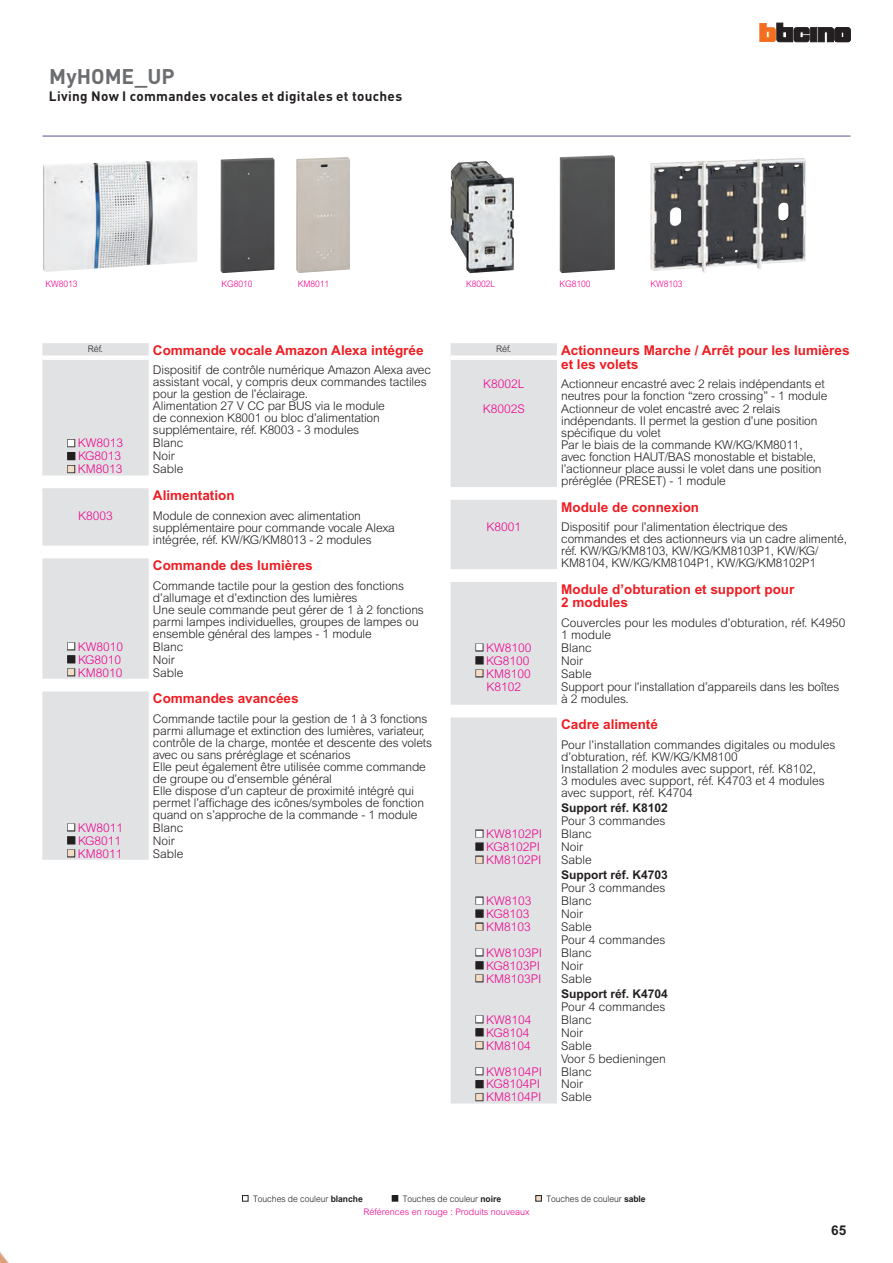
<style>
.page{position:relative;width:893px;height:1263px;background:#fff}
.page>*{position:absolute;margin:0;border:0;box-sizing:border-box;transform-origin:0 0}
.t1{font:700 21px "DIN Pro";letter-spacing:-.005em;color:#6c6d70}
.t2{font:700 13.5px/13.5px "Arial MT Std";color:#ee1d23}
.t3{font:700 13.5px "DIN Pro";letter-spacing:.02em;color:#231f20}
.t4{font:700 13.5px "Arial MT Std";color:#231f20}
.t5{font:300 12px/12px "Arial MT Std";letter-spacing:-.01em;color:#231f20}
.t6{font:300 12px "Arial MT Std";color:#ed028c}
.t7{font:700 12px "Arial MT Std";color:#231f20}
.t8{font:300 9px "Arial MT Std";letter-spacing:-.005em;color:#231f20;scale:.95 1}
.t9{font:300 9px "Arial MT Std";letter-spacing:-.005em;color:#ed028c;scale:.95 1}
.t10{font:300 9px "Arial MT Std";letter-spacing:-.005em;color:#ed028c}
.t11{font:300 9px "Arial MT Std";letter-spacing:-.005em;color:#231f20}
.s1{font-weight:700}
</style>
<div class="page">
<div style="left:786px;top:28px;width:7px;height:14px;background:#231f20;border:1px solid #231f20"></div>
<div style="left:811px;top:28px;width:6px;height:14px;background:#231f20;border:1px solid #231f20"></div>
<svg style="left:818px;top:27px;width:32px;height:15px"></svg>
<svg style="left:760px;top:23px;width:25px;height:19px"></svg>
<svg style="left:794px;top:27px;width:15px;height:15px"></svg>
<hr style="left:43px;top:135px;width:807px;height:2px;background:#9589b4">
<img style="left:0;top:1252px;width:9px;height:11px">
<div style="left:42px;top:488px;width:107px;height:58px;background:#e1e2e4"></div>
<div style="left:451px;top:343px;width:106px;height:144px;background:#e1e2e4"></div>
<div style="left:451px;top:355px;width:106px;height:5px;background:#fff"></div>
<div style="left:451px;top:500px;width:106px;height:69px;background:#e1e2e4"></div>
<img style="left:43px;top:161px;width:155px;height:111px">
<img style="left:220px;top:159px;width:55px;height:114px">
<img style="left:296px;top:157px;width:51px;height:97px">
<img style="left:451px;top:161px;width:35px;height:112px">
<img style="left:560px;top:157px;width:55px;height:116px">
<img style="left:651px;top:158px;width:153px;height:115px">
<svg style="left:242px;top:1195px;width:6px;height:6px"></svg>
<div style="left:535px;top:1195px;width:7px;height:6px;border:1px solid #231f20"></div>
<svg style="left:392px;top:1195px;width:6px;height:6px"></svg>
<div style="left:42px;top:343px;width:107px;height:132px;background:#e1e2e4"></div>
<div style="left:42px;top:558px;width:107px;height:121px;background:#e1e2e4"></div>
<div style="left:42px;top:691px;width:107px;height:169px;background:#e1e2e4"></div>
<div style="left:451px;top:582px;width:106px;height:123px;background:#e1e2e4"></div>
<div style="left:451px;top:717px;width:106px;height:386px;background:#e1e2e4"></div>
<h1 class="t1" style="left:49px;top:59px;width:127px">MyHOME_UP</h1>
<p class="t3" style="left:49px;top:84px;width:355px">Living Now I commandes vocales et digitales et touches</p>
<p class="t9" style="left:46px;top:278px;width:35px">KW8013</p>
<p class="t9" style="left:222px;top:278px;width:34px">KG8010</p>
<p class="t9" style="left:298px;top:278px;width:35px">KM8011</p>
<p class="t9" style="left:466px;top:278px;width:32px">K8002L</p>
<p class="t9" style="left:560px;top:278px;width:34px">KG8100</p>
<p class="t9" style="left:651px;top:278px;width:35px">KW8103</p>
<p class="t11" style="left:88px;top:344px;width:17px">Réf.</p>
<p class="t2" style="left:153px;top:343px;width:272px">Commande vocale Amazon Alexa intégrée</p>
<p class="t5" style="left:153px;top:364px;width:280px">Dispositif de contrôle numérique Amazon Alexa avec assistant vocal, y compris deux commandes tactiles pour la gestion de l’éclairage.<br>Alimentation 27 V CC par BUS via le module<br>de connexion K8001 ou bloc d’alimentation supplémentaire, réf. K8003 - 3 modules</p>
<p class="t6" style="left:78px;top:436px;width:47px">KW8013</p>
<p class="t5" style="left:153px;top:437px;width:32px">Blanc</p>
<p class="t6" style="left:78px;top:449px;width:45px">KG8013</p>
<p class="t5" style="left:153px;top:450px;width:23px">Noir</p>
<p class="t6" style="left:78px;top:462px;width:46px">KM8013</p>
<p class="t5" style="left:153px;top:463px;width:32px">Sable</p>
<p class="t2" style="left:153px;top:488px;width:83px">Alimentation</p>
<p class="t6" style="left:78px;top:508px;width:36px">K8003</p>
<p class="t5" style="left:153px;top:509px;width:243px">Module de connexion avec alimentation supplémentaire pour commande vocale Alexa intégrée, réf. KW/KG/KM8013 - 2 modules</p>
<p class="t2" style="left:153px;top:559px;width:161px">Commande des lumières</p>
<p class="t5" style="left:153px;top:579px;width:272px">Commande tactile pour la gestion des fonctions d’allumage et d’extinction des lumières<br>Une seule commande peut gérer de 1 à 2 fonctions parmi lampes individuelles, groupes de lampes ou ensemble général des lampes - 1 module</p>
<p class="t6" style="left:78px;top:640px;width:47px">KW8010</p>
<p class="t5" style="left:153px;top:640px;width:32px">Blanc</p>
<p class="t6" style="left:78px;top:652px;width:45px">KG8010</p>
<p class="t5" style="left:153px;top:653px;width:23px">Noir</p>
<p class="t6" style="left:78px;top:665px;width:46px">KM8010</p>
<p class="t5" style="left:153px;top:666px;width:32px">Sable</p>
<p class="t2" style="left:153px;top:692px;width:147px">Commandes avancées</p>
<p class="t5" style="left:153px;top:712px;width:281px">Commande tactile pour la gestion de 1 à 3 fonctions parmi allumage et extinction des lumières, variateur, contrôle de la charge, montée et descente des volets avec ou sans préréglage et scénarios<br>Elle peut également être utilisée comme commande de groupe ou d’ensemble général<br>Elle dispose d’un capteur de proximité intégré qui permet l’affichage des icônes/symboles de fonction quand on s’approche de la commande - 1 module</p>
<p class="t6" style="left:78px;top:821px;width:47px">KW8011</p>
<p class="t5" style="left:153px;top:821px;width:32px">Blanc</p>
<p class="t6" style="left:78px;top:834px;width:45px">KG8011</p>
<p class="t5" style="left:153px;top:834px;width:23px">Noir</p>
<p class="t6" style="left:78px;top:847px;width:46px">KM8011</p>
<p class="t5" style="left:153px;top:847px;width:32px">Sable</p>
<p class="t11" style="left:496px;top:344px;width:17px">Réf.</p>
<p class="t2" style="left:561px;top:343px;width:290px">Actionneurs Marche / Arrêt pour les lumières et les volets</p>
<p class="t6" style="left:483px;top:377px;width:43px">K8002L</p>
<p class="t5" style="left:561px;top:378px;width:268px">Actionneur encastré avec 2 relais indépendants et neutres pour la fonction “zero crossing” - 1 module</p>
<p class="t6" style="left:483px;top:402px;width:44px">K8002S</p>
<p class="t5" style="left:561px;top:403px;width:262px">Actionneur de volet encastré avec 2 relais indépendants. Il permet la gestion d’une position spécifique du volet<br>Par le biais de la commande KW/KG/KM8011, avec fonction HAUT/BAS monostable et bistable, l’actionneur place aussi le volet dans une position préréglée (PRESET) - 1 module</p>
<p class="t2" style="left:561px;top:500px;width:140px">Module de connexion</p>
<p class="t6" style="left:486px;top:520px;width:36px">K8001</p>
<p class="t5" style="left:561px;top:521px;width:287px">Dispositif pour l’alimentation électrique des commandes et des actionneurs via un cadre alimenté, réf. KW/KG/KM8103, KW/KG/KM8103P1, KW/KG/ KM8104, KW/KG/KM8104P1, KW/KG/KM8102P1</p>
<p class="t2" style="left:561px;top:582px;width:235px">Module d’obturation et support pour<br>2 modules</p>
<p class="t5" style="left:561px;top:616px;width:286px">Couvercles pour les modules d’obturation, réf. K4950<br>1 module</p>
<p class="t6" style="left:486px;top:641px;width:47px">KW8100</p>
<p class="t5" style="left:561px;top:641px;width:32px">Blanc</p>
<p class="t6" style="left:486px;top:654px;width:45px">KG8100</p>
<p class="t5" style="left:561px;top:654px;width:23px">Noir</p>
<p class="t6" style="left:486px;top:667px;width:46px">KM8100</p>
<p class="t5" style="left:561px;top:667px;width:32px">Sable</p>
<p class="t6" style="left:486px;top:679px;width:36px">K8102</p>
<p class="t5" style="left:561px;top:680px;width:280px">Support pour l’installation d’appareils dans les boîtes à 2 modules.</p>
<p class="t2" style="left:561px;top:718px;width:98px">Cadre alimenté</p>
<p class="t5" style="left:561px;top:738px;width:276px">Pour l’installation commandes digitales ou modules d’obturation, réf. KW/KG/KM8100<br>Installation 2 modules avec support, réf. K8102,<br>3 modules avec support, réf. K4703 et 4 modules avec support, réf. K4704</p>
<p class="t7" style="left:561px;top:801px;width:108px">Support réf. K8102</p>
<p class="t5" style="left:561px;top:814px;width:106px">Pour 3 commandes</p>
<p class="t6" style="left:486px;top:827px;width:58px">KW8102PI</p>
<p class="t5" style="left:561px;top:827px;width:32px">Blanc</p>
<p class="t6" style="left:486px;top:840px;width:55px">KG8102PI</p>
<p class="t5" style="left:561px;top:840px;width:23px">Noir</p>
<p class="t6" style="left:486px;top:853px;width:57px">KM8102PI</p>
<p class="t5" style="left:561px;top:853px;width:32px">Sable</p>
<p class="t7" style="left:561px;top:868px;width:108px">Support réf. K4703</p>
<p class="t5" style="left:561px;top:881px;width:106px">Pour 3 commandes</p>
<p class="t6" style="left:486px;top:894px;width:47px">KW8103</p>
<p class="t5" style="left:561px;top:894px;width:32px">Blanc</p>
<p class="t6" style="left:486px;top:907px;width:45px">KG8103</p>
<p class="t5" style="left:561px;top:907px;width:23px">Noir</p>
<p class="t6" style="left:486px;top:920px;width:46px">KM8103</p>
<p class="t5" style="left:561px;top:920px;width:106px;line-height:12.9px">Sable<br>Pour 4 commandes</p>
<p class="t6" style="left:486px;top:946px;width:58px">KW8103PI</p>
<p class="t5" style="left:561px;top:946px;width:32px">Blanc</p>
<p class="t6" style="left:486px;top:959px;width:55px">KG8103PI</p>
<p class="t5" style="left:561px;top:959px;width:23px">Noir</p>
<p class="t6" style="left:486px;top:971px;width:57px">KM8103PI</p>
<p class="t5" style="left:561px;top:972px;width:32px">Sable</p>
<p class="t7" style="left:561px;top:986px;width:108px">Support réf. K4704</p>
<p class="t5" style="left:561px;top:1000px;width:106px">Pour 4 commandes</p>
<p class="t6" style="left:486px;top:1012px;width:47px">KW8104</p>
<p class="t5" style="left:561px;top:1013px;width:32px">Blanc</p>
<p class="t6" style="left:486px;top:1025px;width:45px">KG8104</p>
<p class="t5" style="left:561px;top:1026px;width:23px">Noir</p>
<p class="t6" style="left:486px;top:1038px;width:46px">KM8104</p>
<p class="t5" style="left:561px;top:1039px;width:106px;line-height:12.9px">Sable<br>Voor 5 bedieningen</p>
<p class="t6" style="left:486px;top:1064px;width:58px">KW8104PI</p>
<p class="t5" style="left:561px;top:1065px;width:32px">Blanc</p>
<p class="t6" style="left:486px;top:1077px;width:55px">KG8104PI</p>
<p class="t5" style="left:561px;top:1078px;width:23px">Noir</p>
<p class="t6" style="left:486px;top:1090px;width:57px">KM8104PI</p>
<p class="t5" style="left:561px;top:1091px;width:32px">Sable</p>
<p class="t8" style="left:253px;top:1193px;width:117px">Touches de couleur <span class="s1">blanche</span></p>
<p class="t8" style="left:403px;top:1193px;width:105px">Touches de couleur <span class="s1">noire</span></p>
<p class="t8" style="left:546px;top:1193px;width:106px">Touches de couleur <span class="s1">sable</span></p>
<p class="t10" style="left:363px;top:1207px;width:168px">Références en rouge : Produits nouveaux</p>
<p class="t4" style="left:831px;top:1222px;width:17px">65</p>
</div>
